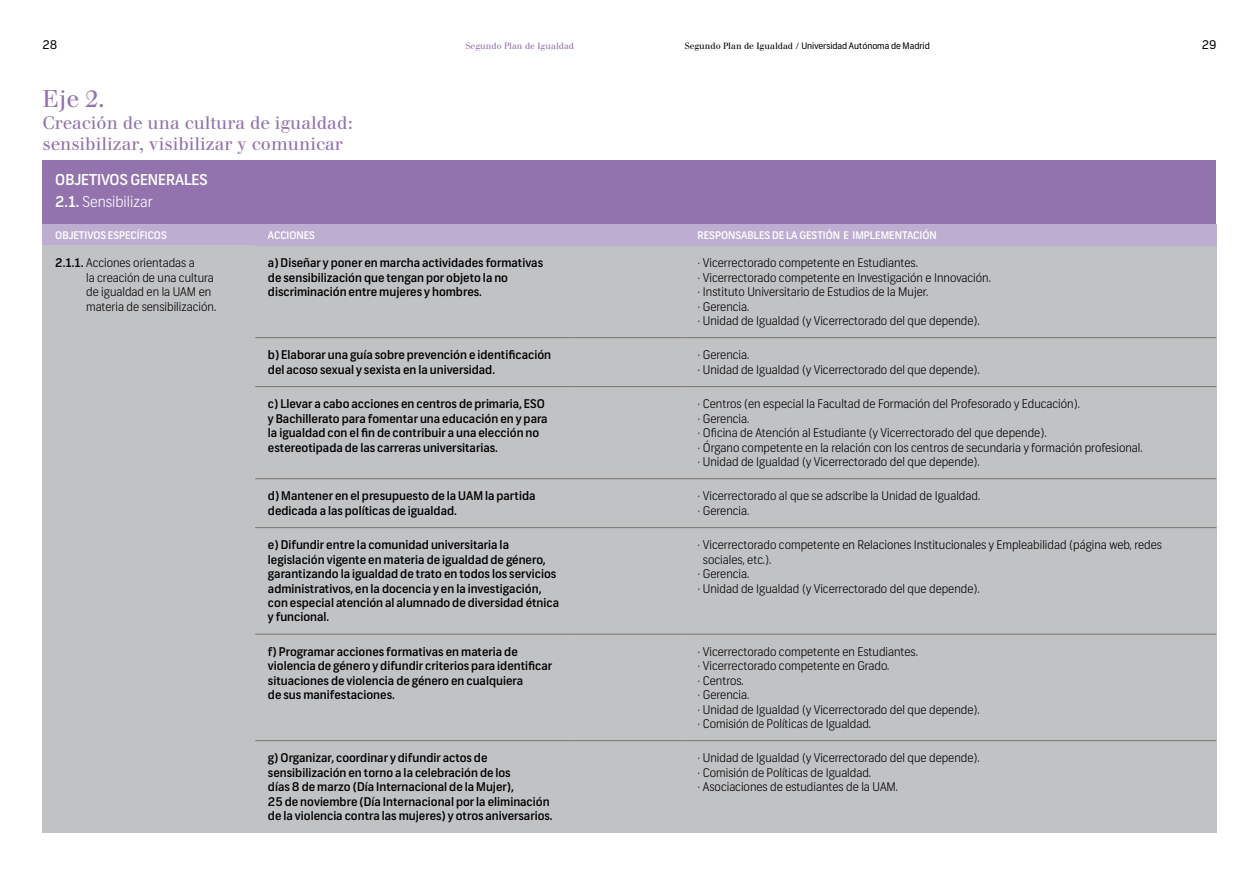
<style>
.page{position:relative;width:1259px;height:893px;background:#fff}
.page>*{position:absolute;margin:0;border:0;box-sizing:border-box;transform-origin:0 0}
.t1{font:24px "Walbaum";color:#9273ad}
.t2{font:18px/21.6px "Walbaum";color:#9273ad}
.t3{font:500 15px/22.2px "Frank";color:#fff}
.t4{font:300 12px/14.4px "Frank";color:#000}
.t5{font:500 12px/14.4px "Frank";color:#000}
.t6{font:12px "Frank";color:#000}
.t7{font:500 10.5px "Frank";color:#fff}
.t8{font:9px "Frank";color:#000}
.t9{font:9px "Walbaum";color:#9273ad}
.s1{font-family:"Walbaum"}
.s2{font-weight:300}
.s3{font-weight:500}
</style>
<div class="page">
<div style="left:685px;top:246px;width:531px;height:92px;background:#c1c2c4"></div>
<div style="left:255px;top:387px;width:319px;height:92px;background:#c1c2c4"></div>
<div style="left:685px;top:387px;width:531px;height:92px;background:#c1c2c4"></div>
<div style="left:255px;top:528px;width:319px;height:106px;background:#c1c2c4"></div>
<div style="left:685px;top:528px;width:531px;height:106px;background:#c1c2c4"></div>
<div style="left:685px;top:634px;width:531px;height:107px;background:#c1c2c4"></div>
<div style="left:255px;top:741px;width:319px;height:92px;background:#c1c2c4"></div>
<div style="left:574px;top:741px;width:111px;height:92px;background:#c1c2c4"></div>
<div style="left:685px;top:741px;width:531px;height:92px;background:#c1c2c4"></div>
<div style="left:574px;top:479px;width:111px;height:49px;background:#c1c2c4"></div>
<div style="left:255px;top:479px;width:319px;height:49px;background:#c1c2c4"></div>
<div style="left:574px;top:387px;width:111px;height:92px;background:#c1c2c4"></div>
<hr style="left:255px;top:478px;width:319px;height:1px;background:#77756f">
<div style="left:685px;top:479px;width:531px;height:49px;background:#c1c2c4"></div>
<hr style="left:574px;top:478px;width:111px;height:1px;background:#77756f">
<hr style="left:685px;top:478px;width:531px;height:1px;background:#77756f">
<div style="left:255px;top:634px;width:319px;height:107px;background:#c1c2c4"></div>
<div style="left:574px;top:634px;width:111px;height:107px;background:#c1c2c4"></div>
<hr style="left:255px;top:740px;width:319px;height:1px;background:#77756f">
<hr style="left:574px;top:740px;width:111px;height:1px;background:#77756f">
<hr style="left:685px;top:740px;width:531px;height:1px;background:#77756f">
<div style="left:574px;top:338px;width:111px;height:49px;background:#c1c2c4"></div>
<div style="left:255px;top:338px;width:319px;height:49px;background:#c1c2c4"></div>
<hr style="left:255px;top:386px;width:319px;height:1px;background:#77756f">
<div style="left:685px;top:338px;width:531px;height:49px;background:#c1c2c4"></div>
<hr style="left:574px;top:386px;width:111px;height:1px;background:#77756f">
<hr style="left:685px;top:386px;width:531px;height:1px;background:#77756f">
<div style="left:255px;top:246px;width:319px;height:92px;background:#c1c2c4"></div>
<div style="left:574px;top:246px;width:111px;height:92px;background:#c1c2c4"></div>
<hr style="left:255px;top:337px;width:319px;height:1px;background:#77756f">
<hr style="left:574px;top:337px;width:111px;height:1px;background:#77756f">
<hr style="left:685px;top:337px;width:531px;height:1px;background:#77756f">
<div style="left:574px;top:528px;width:111px;height:106px;background:#c1c2c4"></div>
<hr style="left:255px;top:527px;width:319px;height:1px;background:#77756f">
<hr style="left:574px;top:527px;width:111px;height:1px;background:#77756f">
<hr style="left:685px;top:527px;width:531px;height:1px;background:#77756f">
<hr style="left:255px;top:634px;width:319px;height:1px;background:#77756f">
<hr style="left:574px;top:634px;width:111px;height:1px;background:#77756f">
<hr style="left:685px;top:634px;width:531px;height:1px;background:#77756f">
<div style="left:43px;top:161px;width:1173px;height:63px;background:#9273ad"></div>
<div style="left:43px;top:224px;width:212px;height:22px;background:#bcadd1"></div>
<div style="left:255px;top:224px;width:319px;height:22px;background:#bcadd1"></div>
<div style="left:685px;top:224px;width:531px;height:22px;background:#bcadd1"></div>
<div style="left:43px;top:246px;width:212px;height:92px;background:#c1c2c4"></div>
<div style="left:43px;top:338px;width:212px;height:49px;background:#c1c2c4"></div>
<div style="left:43px;top:387px;width:212px;height:92px;background:#c1c2c4"></div>
<div style="left:43px;top:479px;width:212px;height:49px;background:#c1c2c4"></div>
<div style="left:43px;top:528px;width:212px;height:106px;background:#c1c2c4"></div>
<div style="left:43px;top:634px;width:212px;height:107px;background:#c1c2c4"></div>
<div style="left:43px;top:741px;width:212px;height:92px;background:#c1c2c4"></div>
<div style="left:574px;top:224px;width:111px;height:22px;background:#bcadd1"></div>
<p class="t6" style="left:43px;top:38px;width:16px">28</p>
<p class="t6" style="left:1201px;top:38px;width:16px">29</p>
<p class="t9" style="left:466px;top:41px;width:110px">Segundo Plan de Igualdad</p>
<p class="t8" style="left:685px;top:41px;width:246px"><span class="s1">Segundo Plan de Igualdad /</span> Universidad Autónoma de Madrid</p>
<p class="t1" style="left:43px;top:85px;width:64px">Eje 2.</p>
<p class="t2" style="left:43px;top:112px;width:312px">Creación de una cultura de igualdad: sensibilizar, visibilizar y comunicar</p>
<p class="t3" style="left:55px;top:169px;width:154px">OBJETIVOS GENERALES<br>2.1. <span class="s2">Sensibilizar</span></p>
<p class="t7" style="left:55px;top:229px;width:113px">OBJETIVOS ESPECÍFICOS</p>
<p class="t7" style="left:268px;top:229px;width:49px">ACCIONES</p>
<p class="t7" style="left:697px;top:229px;width:241px">RESPONSABLES DE LA GESTIÓN E IMPLEMENTACIÓN</p>
<p class="t4" style="left:86px;top:256px;width:132px;text-indent:-31px"><span class="s3">2.1.1.</span> Acciones orientadas a<br>la creación de una cultura de igualdad en la UAM en materia de sensibilización.</p>
<p class="t5" style="left:268px;top:256px;width:277px">a) Diseñar y poner en marcha actividades formativas de sensibilización que tengan por objeto la no discriminación entre mujeres y hombres.</p>
<p class="t4" style="left:697px;top:256px;width:295px">· Vicerrectorado competente en Estudiantes.<br>· Vicerrectorado competente en Investigación e Innovación. · Instituto Universitario de Estudios de la Mujer.<br>· Gerencia.<br>· Unidad de Igualdad (y Vicerrectorado del que depende).</p>
<p class="t5" style="left:268px;top:348px;width:285px">b) Elaborar una guía sobre prevención e identifcación del acoso sexual y sexista en la universidad.</p>
<p class="t4" style="left:697px;top:348px;width:284px">· Gerencia.<br>· Unidad de Igualdad (y Vicerrectorado del que depende).</p>
<p class="t5" style="left:268px;top:397px;width:281px">c) Llevar a cabo acciones en centros de primaria, ESO y Bachillerato para fomentar una educación en y para la igualdad con el fn de contribuir a una elección no estereotipada de las carreras universitarias.</p>
<p class="t4" style="left:697px;top:397px;width:446px">· Centros (en especial la Facultad de Formación del Profesorado y Educación).<br>· Gerencia.<br>· ofcina de Atención al Estudiante (y Vicerrectorado del que depende).<br>· Órgano competente en la relación con los centros de secundaria y formación profesional. · Unidad de Igualdad (y Vicerrectorado del que depende).</p>
<p class="t5" style="left:268px;top:489px;width:269px">d) Mantener en el presupuesto de la UAM la partida dedicada a las políticas de igualdad.</p>
<p class="t4" style="left:697px;top:489px;width:284px">· Vicerrectorado al que se adscribe la Unidad de Igualdad. · Gerencia.</p>
<p class="t5" style="left:268px;top:538px;width:293px">e) Difundir entre la comunidad universitaria la legislación vigente en materia de igualdad de género, garantizando la igualdad de trato en todos los servicios administrativos, en la docencia y en la investigación, con especial atención al alumnado de diversidad étnica y funcional.</p>
<p class="t4" style="left:697px;top:538px;width:466px">· Vicerrectorado competente en Relaciones Institucionales y Empleabilidad (página web, redes</p>
<p class="t4" style="left:703px;top:552px;width:70px">sociales, etc.).</p>
<p class="t4" style="left:697px;top:567px;width:53px">· Gerencia.</p>
<p class="t4" style="left:697px;top:581px;width:284px">· Unidad de Igualdad (y Vicerrectorado del que depende).</p>
<p class="t5" style="left:268px;top:645px;width:286px">f) Programar acciones formativas en materia de violencia de género y difundir criterios para identifcar situaciones de violencia de género en cualquiera<br>de sus manifestaciones.</p>
<p class="t4" style="left:697px;top:645px;width:284px">· Vicerrectorado competente en Estudiantes.<br>· Vicerrectorado competente en Grado.<br>· Centros.<br>· Gerencia.<br>· Unidad de Igualdad (y Vicerrectorado del que depende). · Comisión de Políticas de Igualdad.</p>
<p class="t5" style="left:268px;top:751px;width:286px">g) Organizar, coordinar y difundir actos de sensibilización en torno a la celebración de los<br>días 8 de marzo (Día Internacional de la Mujer),<br>25 de noviembre (Día Internacional por la eliminación de la violencia contra las mujeres) y otros aniversarios.</p>
<p class="t4" style="left:697px;top:751px;width:284px">· Unidad de Igualdad (y Vicerrectorado del que depende). · Comisión de Políticas de Igualdad.<br>· Asociaciones de estudiantes de la UAM.</p>
</div>
